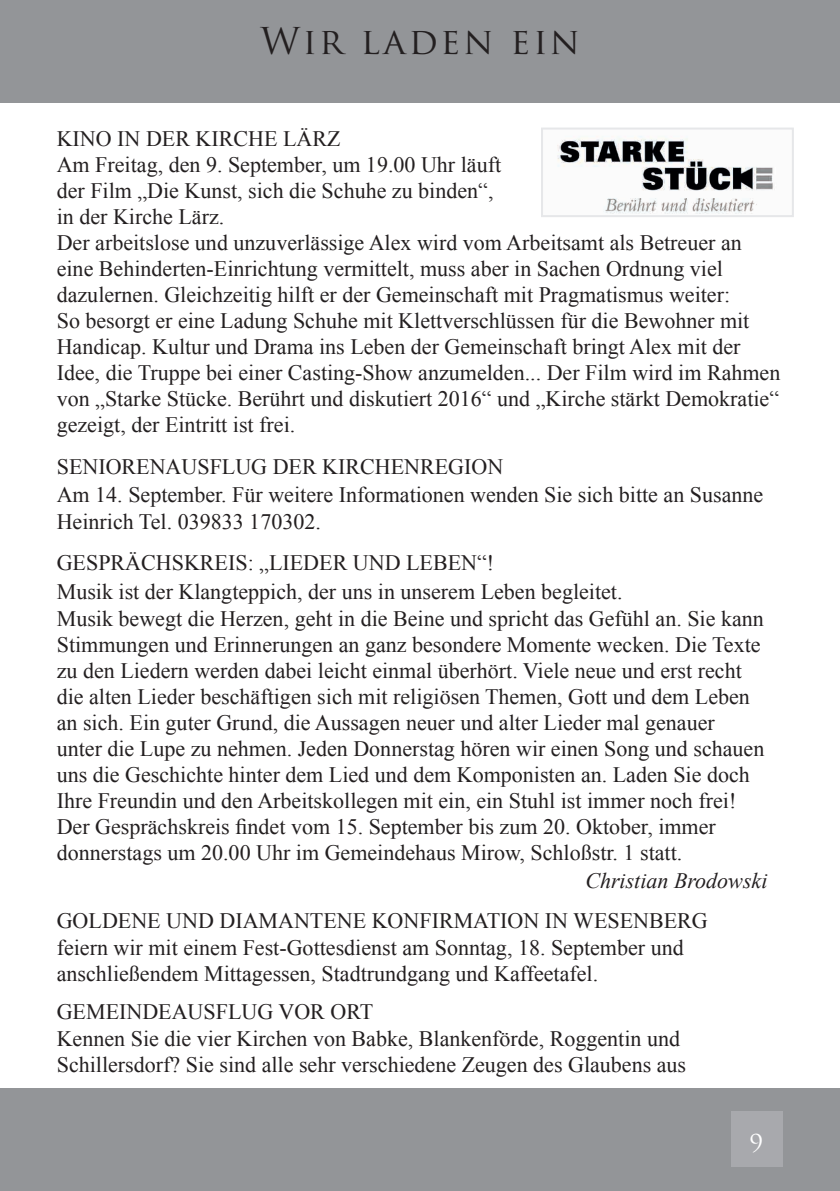
<style>
.page{position:relative;width:840px;height:1191px;background:#fff}
.page>*{position:absolute;margin:0;border:0;box-sizing:border-box;transform-origin:0 0}
.t1{font:36px "Trajan Pro";letter-spacing:.08em;color:#231f20}
.t2{font:24px "Trajan Pro";color:#fff}
.t3{font:22px/26.4px "Times New Roman";color:#231f20}
.t4{font:italic 22px "Times New Roman";color:#231f20}
</style>
<div class="page">
<div style="left:0;top:0;width:839px;height:102px;background:#939598"></div>
<div style="left:0;top:1088px;width:839px;height:103px;background:#939598"></div>
<div style="left:730px;top:1111px;width:51px;height:56px;background:#a8a9ad"></div>
<img style="left:557px;top:136px;width:218px;height:78px">
<div style="left:540px;top:128px;width:253px;height:89px;border:2px solid #e6e7e9"></div>
<h1 class="t1" style="left:260px;top:18px;width:320px">Wir laden ein</h1>
<p class="t3" style="left:57px;top:125px;width:724px">KINO IN DER KIRCHE LÄRZ<br>Am Freitag, den 9. September, um 19.00 Uhr läuft<br>der Film „Die Kunst, sich die Schuhe zu binden“,<br>in der Kirche Lärz.<br>Der arbeitslose und unzuverlässige Alex wird vom Arbeitsamt als Betreuer an eine Behinderten-Einrichtung vermittelt, muss aber in Sachen Ordnung viel dazulernen. Gleichzeitig hilft er der Gemeinschaft mit Pragmatismus weiter:<br>So besorgt er eine Ladung Schuhe mit Klettverschlüssen für die Bewohner mit Handicap. Kultur und Drama ins Leben der Gemeinschaft bringt Alex mit der Idee, die Truppe bei einer Casting-Show anzumelden... Der Film wird im Rahmen von „Starke Stücke. Berührt und diskutiert 2016“ und „Kirche stärkt Demokratie“ gezeigt, der Eintritt ist frei.</p>
<p class="t3" style="left:57px;top:453px;width:707px;line-height:27.2px">SENIORENAUSFLUG DER KIRCHENREGION<br>Am 14. September. Für weitere Informationen wenden Sie sich bitte an Susanne<br>Heinrich Tel. 039833 170302.</p>
<p class="t3" style="left:57px;top:549px;width:708px">GESPRÄCHSKREIS: „LIEDER UND LEBEN“!<br>Musik ist der Klangteppich, der uns in unserem Leben begleitet.<br>Musik bewegt die Herzen, geht in die Beine und spricht das Gefühl an. Sie kann Stimmungen und Erinnerungen an ganz besondere Momente wecken. Die Texte zu den Liedern werden dabei leicht einmal überhört. Viele neue und erst recht die alten Lieder beschäftigen sich mit religiösen Themen, Gott und dem Leben an sich. Ein guter Grund, die Aussagen neuer und alter Lieder mal genauer unter die Lupe zu nehmen. Jeden Donnerstag hören wir einen Song und schauen uns die Geschichte hinter dem Lied und dem Komponisten an. Laden Sie doch Ihre Freundin und den Arbeitskollegen mit ein, ein Stuhl ist immer noch frei!<br>Der Gesprächskreis findet vom 15. September bis zum 20. Oktober, immer donnerstags um 20.00 Uhr im Gemeindehaus Mirow, Schloßstr. 1 statt.</p>
<p class="t4" style="left:585px;top:865px;width:183px">Christian Brodowski</p>
<p class="t3" style="left:57px;top:907px;width:652px">GOLDENE UND DIAMANTENE KONFIRMATION IN WESENBERG feiern wir mit einem Fest-Gottesdienst am Sonntag, 18. September und anschließendem Mittagessen, Stadtrundgang und Kaffeetafel.</p>
<p class="t3" style="left:57px;top:998px;width:630px">GEMEINDEAUSFLUG VOR ORT<br>Kennen Sie die vier Kirchen von Babke, Blankenförde, Roggentin und<br>Schillersdorf? Sie sind alle sehr verschiedene Zeugen des Glaubens aus</p>
<p class="t2" style="left:749px;top:1127px;width:15px">9</p>
</div>
